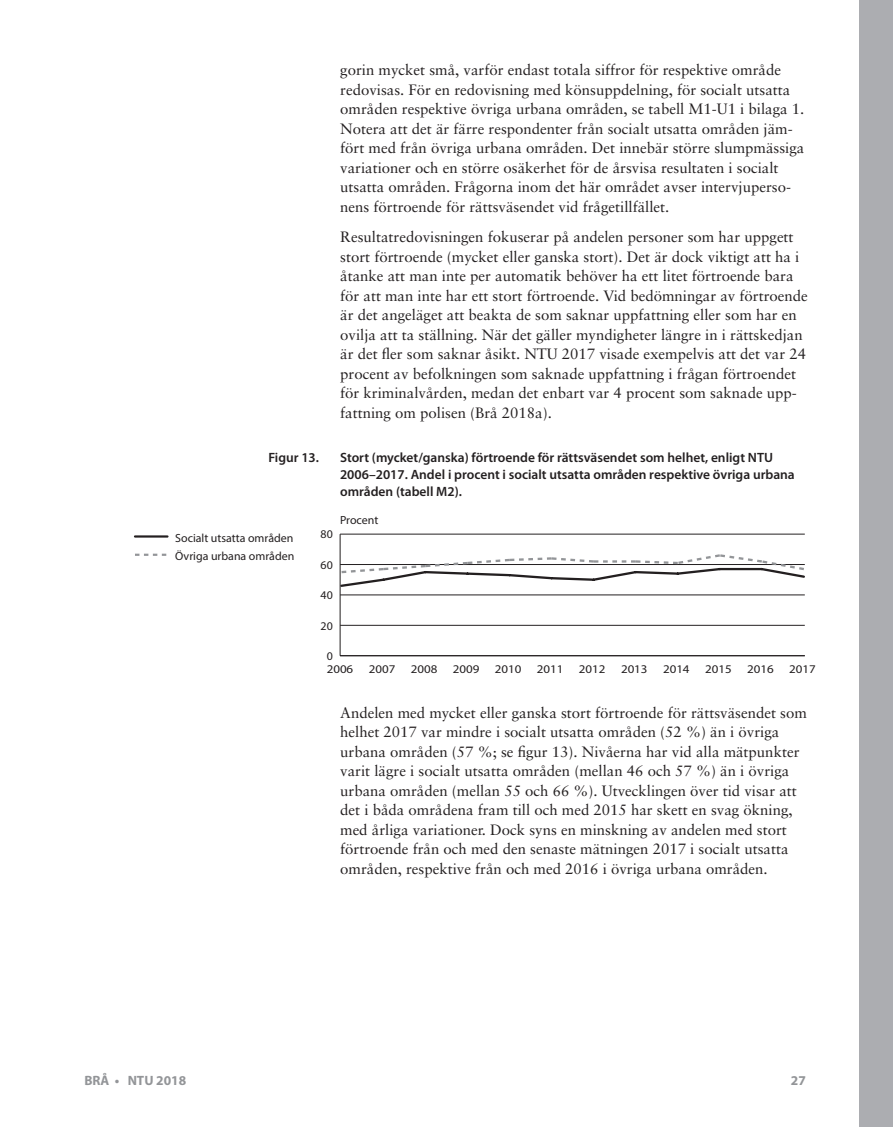
<style>
.page{position:relative;width:893px;height:1127px;background:#fff}
.page>*{position:absolute;margin:0;border:0;box-sizing:border-box;transform-origin:0 0}
.Brödtext{font:15px/19.5px "Sabon Roman 2";color:#231f20}
.Figurtext{font:600 13.5px/16.8px "Myriad Pro";color:#231f20}
.t1{font:700 13.5px "Myriad Pro";color:#939598}
.t2{font:11.85px/18px "Myriad Pro Regular 4";color:#231f20}
.t3{font:11.85px "Myriad Pro Regular 4";color:#231f20;scale:1.1 1}
</style>
<div class="page">
<div style="left:859px;top:0;width:34px;height:1127px;background:#acadb1"></div>
<hr style="left:135px;top:535px;width:32px;height:3px;background:#231f20">
<svg style="left:135px;top:554px;width:32px;height:2px"></svg>
<hr style="left:340px;top:534px;width:1px;height:122px;background:#231f20">
<hr style="left:340px;top:655px;width:465px;height:1px;background:#231f20">
<hr style="left:340px;top:625px;width:465px;height:1px;background:#231f20">
<hr style="left:340px;top:595px;width:465px;height:1px;background:#231f20">
<hr style="left:340px;top:534px;width:465px;height:1px;background:#231f20">
<svg style="left:339px;top:553px;width:466px;height:35px"></svg>
<p class="Brödtext" style="left:340px;top:60px;width:466px">gorin mycket små, varför endast totala siffror för respektive område redovisas. För en redovisning med könsuppdelning, för socialt utsatta områden respektive övriga urbana områden, se tabell M1-U1 i bilaga 1.<br>Notera att det är färre respondenter från socialt utsatta områden jäm&shy;fört med från övriga urbana områden. Det innebär större slumpmässiga variationer och en större osäkerhet för de årsvisa resultaten i socialt utsatta områden. Frågorna inom det här området avser intervjuperso&shy;nens förtroende för rättsväsendet vid frågetillfället.</p>
<p class="Brödtext" style="left:340px;top:227px;width:469px">Resultatredovisningen fokuserar på andelen personer som har uppgett stort förtroende (mycket eller ganska stort). Det är dock viktigt att ha i åtanke att man inte per automatik behöver ha ett litet förtroende bara för att man inte har ett stort förtroende. Vid bedömningar av förtroende är det angeläget att beakta de som saknar uppfattning eller som har en ovilja att ta ställning. När det gäller myndigheter längre in i rättskedjan är det fler som saknar åsikt. NTU 2017 visade exempelvis att det var 24 procent av befolkningen som saknade uppfattning i frågan förtroendet för kriminalvården, medan det enbart var 4 procent som saknade upp&shy;fattning om polisen (Brå 2018a).</p>
<p class="Figurtext" style="left:268px;top:449px;width:52px">Figur 13.</p>
<p class="Figurtext" style="left:340px;top:449px;width:456px">Stort (mycket/ganska) förtroende för rättsväsendet som helhet, enligt NTU<br>2006–2017. Andel i procent i socialt utsatta områden respektive övriga urbana områden (tabell M2).</p>
<p class="t2" style="left:340px;top:511px;width:40px">Procent</p>
<p class="t2" style="left:175px;top:528px;width:121px">Socialt utsatta områden<br>Övriga urbana områden</p>
<p class="t2" style="left:321px;top:525px;width:14px">80</p>
<p class="t2" style="left:321px;top:556px;width:14px">60</p>
<p class="t2" style="left:321px;top:586px;width:14px">40</p>
<p class="t2" style="left:321px;top:616px;width:14px">20</p>
<p class="t2" style="left:327px;top:647px;width:8px">0</p>
<p class="t3" style="left:327px;top:661px;width:26px">2006</p>
<p class="t3" style="left:369px;top:661px;width:26px">2007</p>
<p class="t3" style="left:411px;top:661px;width:26px">2008</p>
<p class="t3" style="left:453px;top:661px;width:26px">2009</p>
<p class="t3" style="left:495px;top:661px;width:26px">2010</p>
<p class="t3" style="left:537px;top:661px;width:26px">2011</p>
<p class="t3" style="left:579px;top:661px;width:26px">2012</p>
<p class="t3" style="left:621px;top:661px;width:26px">2013</p>
<p class="t3" style="left:663px;top:661px;width:26px">2014</p>
<p class="t3" style="left:705px;top:661px;width:26px">2015</p>
<p class="t3" style="left:747px;top:661px;width:26px">2016</p>
<p class="t3" style="left:789px;top:661px;width:26px">2017</p>
<p class="Brödtext" style="left:340px;top:702px;width:468px">Andelen med mycket eller ganska stort förtroende för rättsväsendet som helhet 2017 var mindre i socialt utsatta områden (52 %) än i övriga urbana områden (57 %; se figur 13). Nivåerna har vid alla mätpunkter varit lägre i socialt utsatta områden (mellan 46 och 57 %) än i övriga urbana områden (mellan 55 och 66 %). Utvecklingen över tid visar att det i båda områdena fram till och med 2015 har skett en svag ökning, med årliga variationer. Dock syns en minskning av andelen med stort förtroende från och med den senaste mätningen 2017 i socialt utsatta områden, respektive från och med 2016 i övriga urbana områden.</p>
<p class="t1" style="left:84px;top:1071px;width:103px">BRÅ • NTU 2018</p>
<p class="t1" style="left:791px;top:1071px;width:16px">27</p>
</div>
